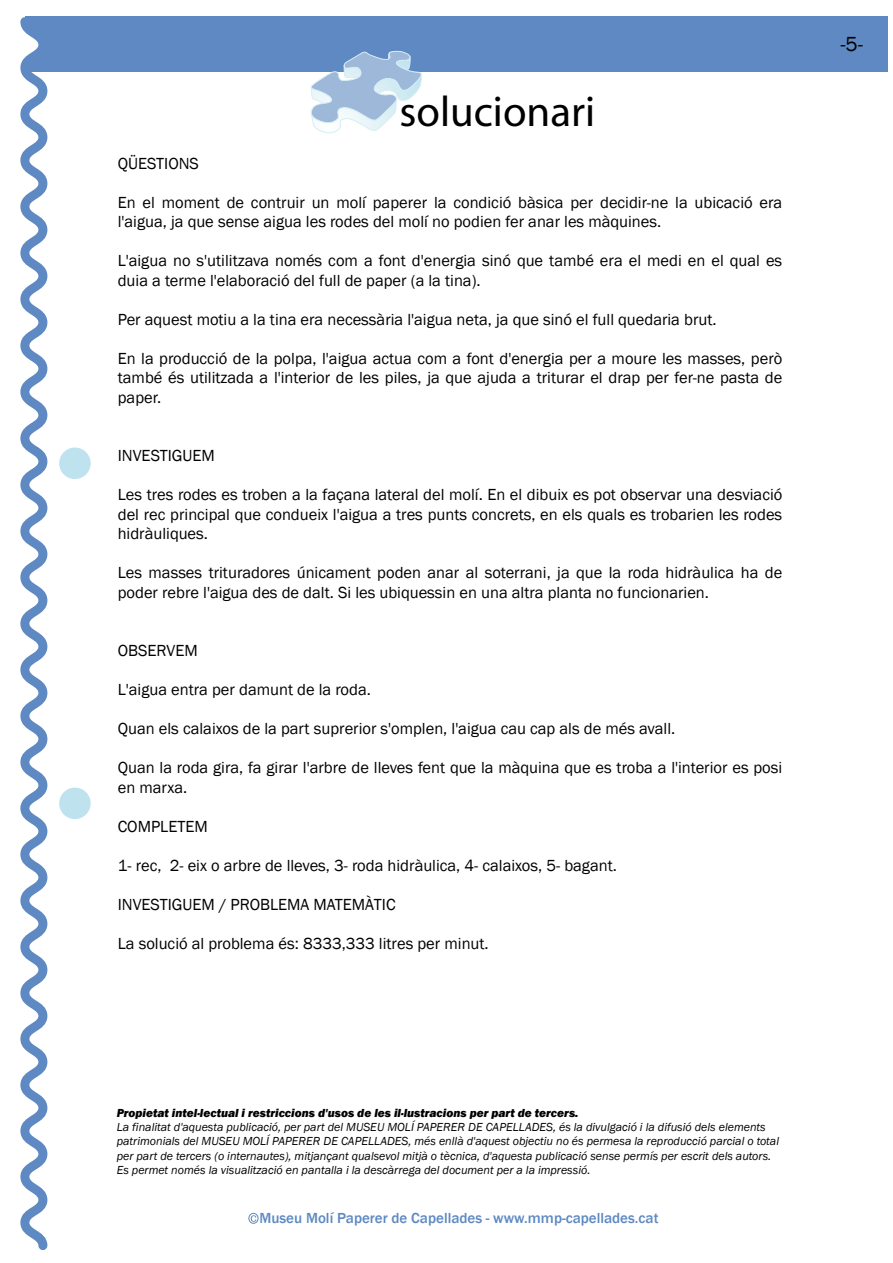
<style>
.page{position:relative;width:893px;height:1263px;background:#fff}
.page>*{position:absolute;margin:0;border:0;box-sizing:border-box;transform-origin:0 0}
.t1{font:42.9px "Myriad";color:#000}
.t2{font:21px "Franklin Gothic";color:#000}
.t3{font:16.5px/19.5px "Franklin Gothic";color:#000}
.t4{font:500 15px "Franklin Gothic";color:#5e89c2}
.t5{font:italic 12px/14.2px "Franklin Gothic";color:#000}
.t6{font:italic 800 12px "Franklin Gothic";color:#000}
</style>
<div class="page">
<div style="left:59px;top:447px;width:32px;height:32px;background:#bee3ef;border-radius:50%"></div>
<div style="left:59px;top:788px;width:32px;height:31px;background:#bee3ef;border-radius:50%"></div>
<div style="left:10px;top:17px;width:878px;height:55px;background:#5e89c2"></div>
<svg style="left:10px;top:17px;width:6px;height:55px"></svg>
<svg style="left:16px;top:16px;width:36px;height:1235px"></svg>
<svg style="left:310px;top:50px;width:112px;height:84px"></svg>
<div style="left:248px;top:1213px;width:11px;height:11px;border:1px solid #5e89c2;border-radius:50%"></div>
<svg style="left:251px;top:1215px;width:5px;height:7px"></svg>
<h1 class="t1" style="left:399px;top:90px;width:197px">solucionari</h1>
<p class="t3" style="left:118px;top:154px;width:83px">QÜESTIONS</p>
<p class="t3" style="left:118px;top:193px;width:666px">En el moment de contruir un molí paperer la condició bàsica per decidir-ne la ubicació era l'aigua, ja que sense aigua les rodes del molí no podien fer anar les màquines.</p>
<p class="t3" style="left:118px;top:251px;width:666px">L'aigua no s'utilitzava només com a font d'energia sinó que també era el medi en el qual es duia a terme l'elaboració del full de paper (a la tina).</p>
<p class="t3" style="left:118px;top:310px;width:600px">Per aquest motiu a la tina era necessària l'aigua neta, ja que sinó el full quedaria brut.</p>
<p class="t3" style="left:118px;top:349px;width:666px;text-align:justify">En la producció de la polpa, l'aigua actua com a font d'energia per a moure les masses, però també és utilitzada a l'interior de les piles, ja que ajuda a triturar el drap per fer-ne pasta de paper.</p>
<p class="t3" style="left:118px;top:446px;width:99px">INVESTIGUEM</p>
<p class="t3" style="left:118px;top:485px;width:666px;text-align:justify">Les tres rodes es troben a la façana lateral del molí. En el dibuix es pot observar una desviació del rec principal que condueix l'aigua a tres punts concrets, en els quals es trobarien les rodes hidràuliques.</p>
<p class="t3" style="left:118px;top:563px;width:666px">Les masses trituradores únicament poden anar al soterrani, ja que la roda hidràulica ha de poder rebre l'aigua des de dalt. Si les ubiquessin en una altra planta no funcionarien.</p>
<p class="t3" style="left:118px;top:641px;width:82px">OBSERVEM</p>
<p class="t3" style="left:118px;top:680px;width:255px">L'aigua entra per damunt de la roda.</p>
<p class="t3" style="left:118px;top:719px;width:559px">Quan els calaixos de la part suprerior s'omplen, l'aigua cau cap als de més avall.</p>
<p class="t3" style="left:118px;top:758px;width:666px">Quan la roda gira, fa girar l'arbre de lleves fent que la màquina que es troba a l'interior es posi en marxa.</p>
<p class="t3" style="left:118px;top:817px;width:92px">COMPLETEM</p>
<p class="t3" style="left:118px;top:856px;width:501px">1- rec, 2- eix o arbre de lleves, 3- roda hidràulica, 4- calaixos, 5- bagant.</p>
<p class="t3" style="left:118px;top:895px;width:279px">INVESTIGUEM / PROBLEMA MATEMÀTIC</p>
<p class="t3" style="left:118px;top:934px;width:372px">La solució al problema és: 8333,333 litres per minut.</p>
<p class="t2" style="left:840px;top:31px;width:24px">-5-</p>
<p class="t6" style="left:117px;top:1105px;width:463px">Propietat intel·lectual i restriccions d'usos de les il·lustracions per part de tercers.</p>
<p class="t5" style="left:117px;top:1120px;width:664px">La finalitat d'aquesta publicació, per part del MUSEU MOLÍ PAPERER DE CAPELLADES, és la divulgació i la difusió dels elements patrimonials del MUSEU MOLÍ PAPERER DE CAPELLADES, més enllà d'aquest objectiu no és permesa la reproducció parcial o total per part de tercers (o internautes), mitjançant qualsevol mitjà o tècnica, d'aquesta publicació sense permís per escrit dels autors.<br>Es permet només la visualització en pantalla i la descàrrega del document per a la impressió.</p>
<p class="t4" style="left:259px;top:1209px;width:401px">Museu Molí Paperer de Capellades - www.mmp-capellades.cat</p>
</div>
